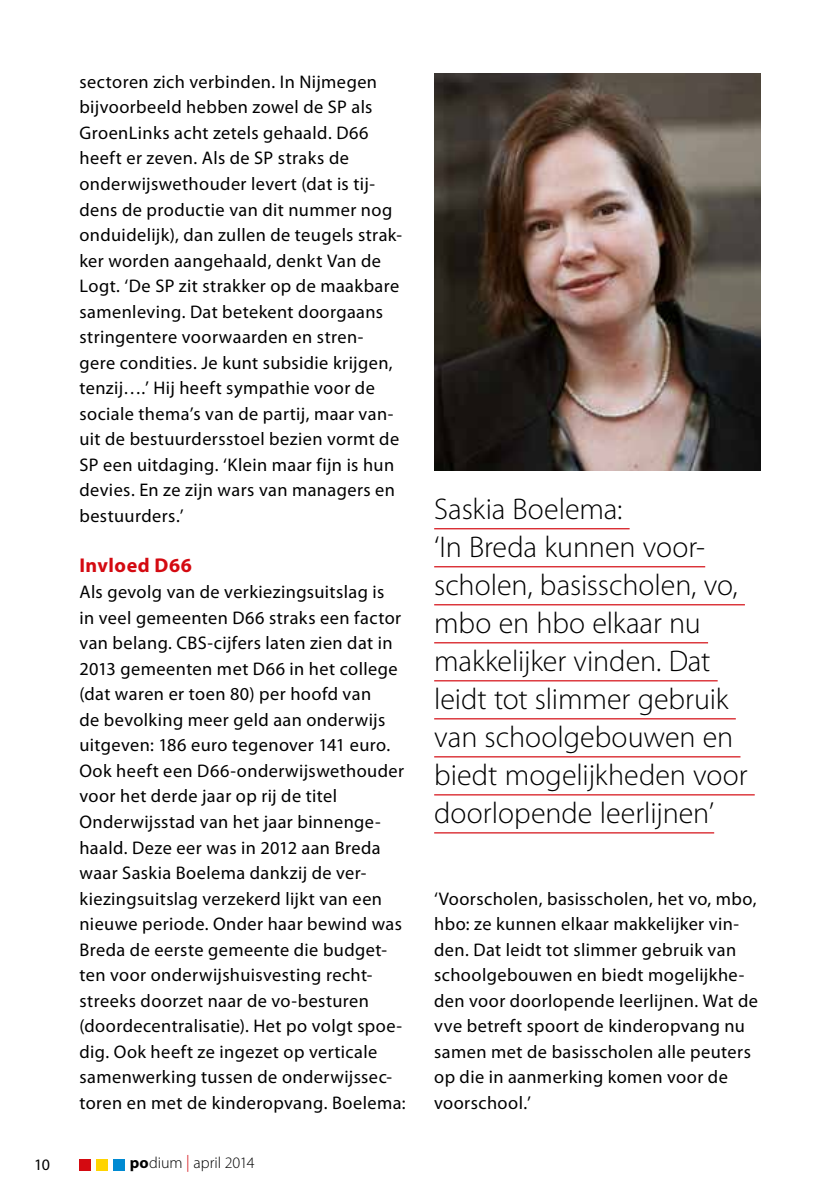
<style>
.page{position:relative;width:840px;height:1191px;background:#fff}
.page>*{position:absolute;margin:0;border:0;box-sizing:border-box;transform-origin:0 0}
.t1{font:300 30px/38px "Myriad Pro";letter-spacing:-.005em;color:#000}
.t2{font:700 20px "Myriad Pro";letter-spacing:.025em;color:#d40a11}
.t3{font:18.2px/25.6px "Myriad Pro";letter-spacing:.025em;color:#000}
.t4{font:300 16px "Myriad Pro";color:#000}
.t5{font:16px "Myriad Pro";color:#000}
.s1{font-weight:700}
.s2{font-family:"Universal Greekwith Math Pi";font-weight:400;color:#d40a11}
</style>
<div class="page">
<hr style="left:434px;top:528px;width:195px;height:1px;background:#d40a11">
<hr style="left:434px;top:566px;width:270px;height:1px;background:#d40a11">
<hr style="left:434px;top:604px;width:310px;height:1px;background:#d40a11">
<hr style="left:434px;top:642px;width:273px;height:1px;background:#d40a11">
<hr style="left:434px;top:680px;width:283px;height:1px;background:#d40a11">
<hr style="left:434px;top:718px;width:301px;height:1px;background:#d40a11">
<hr style="left:434px;top:756px;width:306px;height:1px;background:#d40a11">
<hr style="left:434px;top:794px;width:320px;height:1px;background:#d40a11">
<hr style="left:434px;top:832px;width:279px;height:1px;background:#d40a11">
<img style="left:434px;top:74px;width:326px;height:397px">
<div style="left:113px;top:1158px;width:12px;height:12px;background:#008ad2"></div>
<div style="left:96px;top:1158px;width:12px;height:12px;background:#ffd400"></div>
<div style="left:79px;top:1158px;width:12px;height:12px;background:#d40a11"></div>
<p class="t3" style="left:79px;top:69px;width:324px">sectoren zich verbinden. In Nijmegen bijvoorbeeld hebben zowel de SP als GroenLinks acht zetels gehaald. D66 heeft er zeven. Als de SP straks de onderwijswethouder levert (dat is tij&shy;dens de productie van dit nummer nog onduidelijk), dan zullen de teugels strak&shy;ker worden aangehaald, denkt Van de Logt. ‘De SP zit strakker op de maakbare samenleving. Dat betekent doorgaans stringentere voorwaarden en stren&shy;gere condities. Je kunt subsidie krijgen, tenzij….’ Hij heeft sympathie voor de sociale thema’s van de partij, maar van&shy;uit de bestuurdersstoel bezien vormt de SP een uitdaging. ‘Klein maar fijn is hun devies. En ze zijn wars van managers en bestuurders.’</p>
<p class="t2" style="left:79px;top:552px;width:114px">Invloed D66</p>
<p class="t3" style="left:79px;top:579px;width:327px">Als gevolg van de verkiezingsuitslag is<br>in veel gemeenten D66 straks een factor van belang. CBS-cijfers laten zien dat in 2013 gemeenten met D66 in het college (dat waren er toen 80) per hoofd van<br>de bevolking meer geld aan onderwijs uitgeven: 186 euro tegenover 141 euro.<br>Ook heeft een D66-onderwijswethouder voor het derde jaar op rij de titel Onderwijsstad van het jaar binnenge&shy;haald. Deze eer was in 2012 aan Breda waar Saskia Boelema dankzij de ver&shy;kiezingsuitslag verzekerd lijkt van een nieuwe periode. Onder haar bewind was Breda de eerste gemeente die budget&shy;ten voor onderwijshuisvesting recht&shy;streeks doorzet naar de vo-besturen (doordecentralisatie). Het po volgt spoe&shy;dig. Ook heeft ze ingezet op verticale samenwerking tussen de onderwijssec&shy;toren en met de kinderopvang. Boelema:</p>
<p class="t5" style="left:34px;top:1154px;width:18px">10</p>
<p class="t4" style="left:130px;top:1154px;width:126px"><span class="s1">po</span>dium <span class="s2">_</span> april 2014</p>
<h1 class="t1" style="left:434px;top:490px;width:314px">Saskia Boelema:<br>‘In Breda kunnen voor&shy;scholen, basisscholen, vo, mbo en hbo elkaar nu makkelijker vinden. Dat leidt tot slimmer gebruik van schoolgebouwen en biedt mogelijkheden voor doorlopende leerlijnen’</h1>
<p class="t3" style="left:434px;top:885px;width:325px">‘Voorscholen, basisscholen, het vo, mbo, hbo: ze kunnen elkaar makkelijker vin&shy;den. Dat leidt tot slimmer gebruik van schoolgebouwen en biedt mogelijkhe&shy;den voor doorlopende leerlijnen. Wat de vve betreft spoort de kinderopvang nu samen met de basisscholen alle peuters op die in aanmerking komen voor de voorschool.’</p>
</div>
